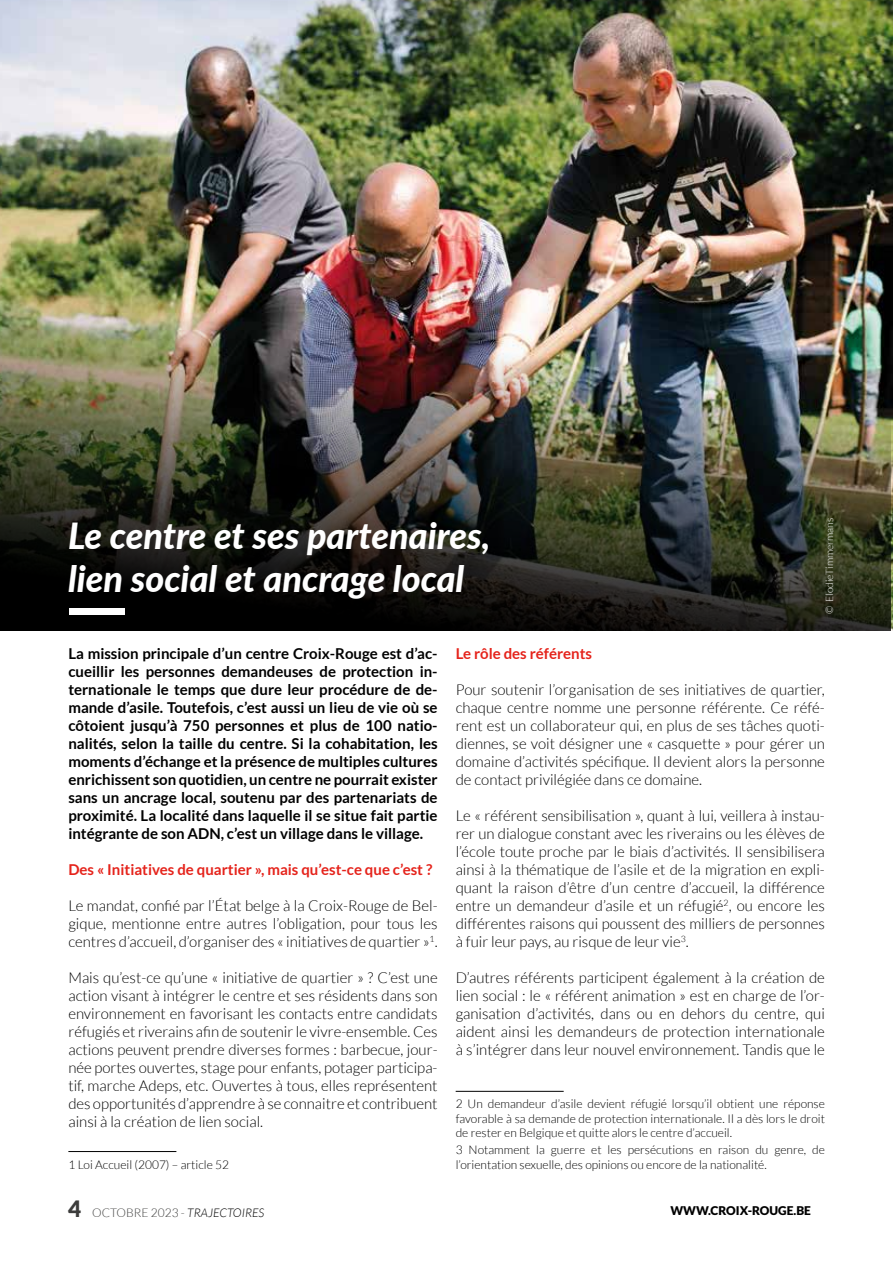
<style>
.page{position:relative;width:893px;height:1263px;background:#fff}
.page>*{position:absolute;margin:0;border:0;box-sizing:border-box;transform-origin:0 0}
.t1{font:italic 800 36px/43.2px "Lato";color:#fff}
.t2{font:300 15px/18px "Lato";color:#000;text-align:justify}
.t3{font:700 15px/18px "Lato";color:#000;text-align:justify}
.t4{font:700 15px "Lato";color:#e5231b}
.t5{font:300 12px/14.4px "Lato";color:#000;text-align:justify}
.t6{font:300 12px "Lato";color:#3c3c3b}
.t7{font:900 12px "Lato";color:#000}
.t8{font:300 10.2px "Lato";color:#fff}
.s1{font-weight:900;font-size:22.5px}
.s2{font-style:italic;color:#000}
</style>
<div class="page">
<img style="left:0;top:0;width:893px;height:631px">
<img style="left:0;top:257px;width:890px;height:374px">
<hr style="left:68px;top:1151px;width:108px;height:1px;background:#000">
<hr style="left:456px;top:1091px;width:108px;height:1px;background:#000">
<div style="left:69px;top:608px;width:56px;height:6px;background:#fff"></div>
<h1 class="t1" style="left:68px;top:513px;width:424px">Le centre et ses partenaires, lien social et ancrage local</h1>
<p class="t8" style="left:824px;top:614px;width:98px;rotate:-90deg">© ElodieTimmermans</p>
<p class="t3" style="left:68px;top:645px;width:371px">La mission principale d’un centre Croix-Rouge est d’ac&shy;cueillir les personnes demandeuses de protection in&shy;ternationale le temps que dure leur procédure de de&shy;mande d’asile. Toutefois, c’est aussi un lieu de vie où se côtoient jusqu’à 750 personnes et plus de 100 natio&shy;nalités, selon la taille du centre. Si la cohabitation, les moments d’échange et la présence de multiples cultures enrichissent son quotidien, un centre ne pourrait exister sans un ancrage local, soutenu par des partenariats de proximité. La localité dans laquelle il se situe fait partie intégrante de son ADN, c’est un village dans le village.</p>
<p class="t4" style="left:68px;top:861px;width:365px">Des « Initiatives de quartier », mais qu’est-ce que c’est ?</p>
<p class="t2" style="left:68px;top:897px;width:371px">Le mandat, confié par l’État belge à la Croix-Rouge de Bel&shy;gique, mentionne entre autres l’obligation, pour tous les centres d’accueil, d’organiser des « initiatives de quartier »<sup>1</sup>.</p>
<p class="t2" style="left:68px;top:969px;width:371px">Mais qu’est-ce qu’une « initiative de quartier » ? C’est une action visant à intégrer le centre et ses résidents dans son environnement en favorisant les contacts entre candidats réfugiés et riverains afin de soutenir le vivre-ensemble. Ces actions peuvent prendre diverses formes : barbecue, jour&shy;née portes ouvertes, stage pour enfants, potager participa&shy;tif, marche Adeps, etc. Ouvertes à tous, elles représentent des opportunités d’apprendre à se connaitre et contribuent ainsi à la création de lien social.</p>
<p class="t5" style="left:68px;top:1157px;width:162px">1 Loi Accueil (2007) – article 52</p>
<p class="t4" style="left:456px;top:645px;width:138px">Le rôle des référents</p>
<p class="t2" style="left:456px;top:681px;width:371px">Pour soutenir l’organisation de ses initiatives de quartier, chaque centre nomme une personne référente. Ce réfé&shy;rent est un collaborateur qui, en plus de ses tâches quoti&shy;diennes, se voit désigner une « casquette » pour gérer un domaine d’activités spécifique. Il devient alors la personne de contact privilégiée dans ce domaine.</p>
<p class="t2" style="left:456px;top:807px;width:371px">Le « référent sensibilisation », quant à lui, veillera à instau&shy;rer un dialogue constant avec les riverains ou les élèves de l’école toute proche par le biais d’activités. Il sensibilisera ainsi à la thématique de l’asile et de la migration en expli&shy;quant la raison d’être d’un centre d’accueil, la différence entre un demandeur d’asile et un réfugié<sup>2</sup>, ou encore les différentes raisons qui poussent des milliers de personnes à fuir leur pays, au risque de leur vie<sup>3</sup>.</p>
<p class="t2" style="left:456px;top:969px;width:371px">D’autres référents participent également à la création de lien social : le « référent animation » est en charge de l’or&shy;ganisation d’activités, dans ou en dehors du centre, qui aident ainsi les demandeurs de protection internationale à s’intégrer dans leur nouvel environnement. Tandis que le</p>
<p class="t5" style="left:456px;top:1097px;width:371px">2 Un demandeur d’asile devient réfugié lorsqu’il obtient une réponse favorable à sa demande de protection internationale. Il a dès lors le droit de rester en Belgique et quitte alors le centre d’accueil.</p>
<p class="t5" style="left:456px;top:1143px;width:371px">3 Notamment la guerre et les persécutions en raison du genre, de l’orientation sexuelle, des opinions ou encore de la nationalité.</p>
<p class="t6" style="left:68px;top:1206px;width:198px"><span class="s1">4</span> OCTOBRE 2023 - <span class="s2">TRAJECTOIRES</span></p>
<p class="t7" style="left:670px;top:1204px;width:142px">WWW.CROIX-ROUGE.BE</p>
</div>
